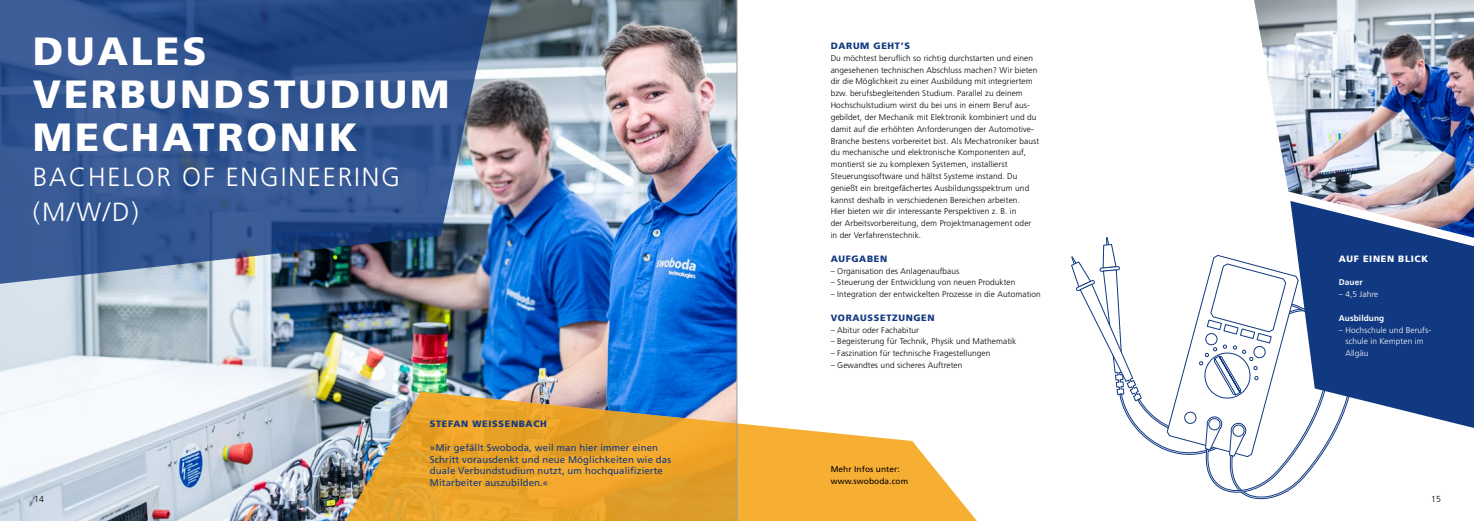
<style>
.page{position:relative;width:1474px;height:521px;background:#fff}
.page>*{position:absolute;margin:0;border:0;box-sizing:border-box;transform-origin:0 0}
.t1{font:900 39.38px/43.3px "Frutiger LT";letter-spacing:.07em;color:#fff}
.t2{font:300 26.25px/35px "Frutiger LT";letter-spacing:.07em;color:#fff}
.t3{font:9.62px/11.8px "Frutiger LT";letter-spacing:.01em;color:#113981}
.t4{font:900 9.19px "Frutiger LT";letter-spacing:.07em;color:#113981}
.t5{font:900 9.19px "Frutiger LT";letter-spacing:.07em;color:#fff}
.t6{font:300 8.75px "Frutiger LT";color:#000}
.t7{font:300 8.31px/11.8px "Frutiger LT";letter-spacing:.01em;color:#000}
.t8{font:300 8.31px/11.8px "Frutiger LT";letter-spacing:.01em;color:#fff}
.t9{font:8.31px/11.8px "Frutiger LT";letter-spacing:.01em;color:#000}
.t10{font:700 8.31px "Frutiger LT";letter-spacing:.01em;color:#fff}
</style>
<div class="page">
<img style="left:1254px;top:0;width:219px;height:201px">
<img style="left:0;top:0;width:737px;height:521px">
<svg style="left:1071px;top:237px;width:267px;height:263px"></svg>
<svg style="left:1290px;top:201px;width:183px;height:227px;fill:#113981"></svg>
<svg style="left:0;top:0;width:494px;height:285px;background:#3b5a8f"></svg>
<svg style="left:339px;top:392px;width:638px;height:129px"></svg>
<hr style="left:737px;top:0;width:1px;height:521px;background:#9c9d9d">
<h1 class="t1" style="left:33px;top:29px;width:418px">DUALES<br>VERBUNDSTUDIUM<br>MECHATRONIK</h1>
<h2 class="t2" style="left:33px;top:160px;width:369px">BACHELOR OF ENGINEERING (M/W/D)</h2>
<p class="t4" style="left:430px;top:418px;width:118px">STEFAN WEISSENBACH</p>
<p class="t3" style="left:430px;top:441px;width:243px">»Mir gefällt Swoboda, weil man hier immer einen Schritt vorausdenkt und neue Möglichkeiten wie das duale Verbundstudium nutzt, um hochqualifizierte Mitarbeiter auszubilden.«</p>
<p class="t4" style="left:830px;top:40px;width:81px">DARUM GEHT’S</p>
<p class="t7" style="left:830px;top:52px;width:210px">Du möchtest beruflich so richtig durchstarten und einen angesehenen technischen Abschluss machen? Wir bieten dir die Möglichkeit zu einer Ausbildung mit integriertem bzw. berufsbegleitenden Studium. Parallel zu deinem Hochschulstudium wirst du bei uns in einem Beruf aus&shy;gebildet, der Mechanik mit Elektronik kombiniert und du damit auf die erhöhten Anforderungen der Automotive-Branche bestens vorbereitet bist. Als Mechatroniker baust du mechanische und elektronische Komponenten auf, montierst sie zu komplexen Systemen, installierst Steuerungssoftware und hältst Systeme instand. Du genießt ein breitgefächertes Ausbildungsspektrum und kannst deshalb in verschiedenen Bereichen arbeiten.<br>Hier bieten wir dir interessante Perspektiven z. B. in<br>der Arbeitsvorbereitung, dem Projektmanagement oder in der Verfahrenstechnik.</p>
<p class="t4" style="left:830px;top:253px;width:58px">AUFGABEN</p>
<p class="t7" style="left:830px;top:265px;width:130px">– Organisation des Anlagenaufbaus</p>
<p class="t7" style="left:830px;top:277px;width:186px">– Steuerung der Entwicklung von neuen Produkten</p>
<p class="t7" style="left:830px;top:288px;width:212px">– Integration der entwickelten Prozesse in die Automation</p>
<p class="t4" style="left:830px;top:312px;width:105px">VORAUSSETZUNGEN</p>
<p class="t7" style="left:830px;top:324px;width:90px">– Abitur oder Fachabitur</p>
<p class="t7" style="left:830px;top:336px;width:187px">– Begeisterung für Technik, Physik und Mathematik</p>
<p class="t7" style="left:830px;top:347px;width:161px">– Faszination für technische Fragestellungen</p>
<p class="t7" style="left:830px;top:359px;width:133px">– Gewandtes und sicheres Auftreten</p>
<p class="t9" style="left:830px;top:463px;width:79px">Mehr Infos unter: www.swoboda.com</p>
<p class="t5" style="left:1338px;top:253px;width:91px">AUF EINEN BLICK</p>
<p class="t10" style="left:1338px;top:277px;width:25px">Dauer</p>
<p class="t8" style="left:1338px;top:288px;width:41px">– 4,5 Jahre</p>
<p class="t10" style="left:1338px;top:313px;width:47px">Ausbildung</p>
<p class="t8" style="left:1345px;top:324px;width:87px;text-indent:-7px">– Hochschule und Berufs&shy;schule in Kempten im<br>Allgäu</p>
<p class="t6" style="left:34px;top:494px;width:11px">14</p>
<p class="t6" style="left:1431px;top:494px;width:11px">15</p>
</div>
